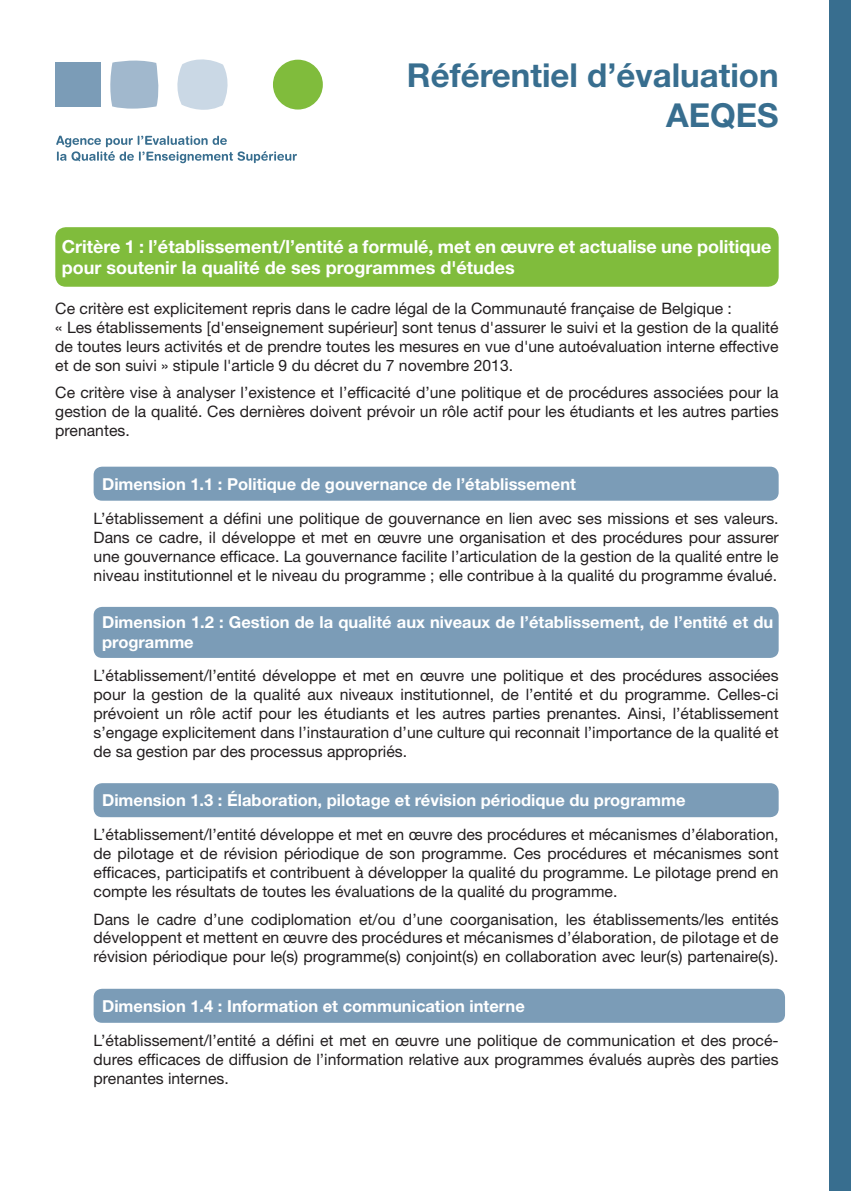
<style>
.page{position:relative;width:851px;height:1191px;background:#fff}
.page>*{position:absolute;margin:0;border:0;box-sizing:border-box;transform-origin:0 0}
.t1{font:700 33px/39.6px "Helvetica Neue LT Std";color:#386e8f;text-align:right}
.t2{font:700 18px/21.6px "Helvetica Neue LT Std";color:#fff}
.t3{font:700 16.5px/19.8px "Helvetica Neue LT Std";color:#fff}
.t4{font:15.75px/18.9px "Helvetica Neue LT Std";color:#231f20;text-align:justify}
</style>
<div class="page">
<div style="left:55px;top:227px;width:723px;height:60px;background:#80bc3c;border-radius:11px"></div>
<div style="left:94px;top:466px;width:684px;height:35px;background:#7b9cb7;border-radius:9px"></div>
<div style="left:94px;top:607px;width:684px;height:51px;background:#7b9cb7;border-radius:9px"></div>
<div style="left:94px;top:783px;width:684px;height:34px;background:#7b9cb7;border-radius:9px"></div>
<div style="left:94px;top:988px;width:690px;height:34px;background:#7b9cb7;border-radius:9px"></div>
<div style="left:56px;top:62px;width:45px;height:45px;background:#7b9cb7"></div>
<svg style="left:110px;top:60px;width:49px;height:49px;background:#aabfd1"></svg>
<svg style="left:177px;top:59px;width:51px;height:51px;background:#d2dee9"></svg>
<div style="left:273px;top:60px;width:50px;height:50px;background:#80bc3c;border-radius:50%"></div>
<svg style="left:56px;top:136px;width:241px;height:27px"></svg>
<div style="left:829px;top:0;width:21px;height:1191px;background:#386e8f"></div>
<h1 class="t1" style="left:407px;top:55px;width:373px">Référentiel d’évaluation<br>AEQES</h1>
<p class="t2" style="left:62px;top:235px;width:711px">Critère 1 : l’établissement/l’entité a formulé, met en œuvre et actualise une politique pour soutenir la qualité de ses programmes d'études</p>
<p class="t4" style="left:55px;top:299px;width:724px;text-align:left">Ce critère est explicitement repris dans le cadre légal de la Communauté française de Belgique :<br>« Les établissements [d'enseignement supérieur] sont tenus d'assurer le suivi et la gestion de la qualité de toutes leurs activités et de prendre toutes les mesures en vue d'une autoévaluation interne effective et de son suivi » stipule l'article 9 du décret du 7 novembre 2013.</p>
<p class="t4" style="left:55px;top:383px;width:724px">Ce critère vise à analyser l’existence et l’efficacité d’une politique et de procédures associées pour la gestion de la qualité. Ces dernières doivent prévoir un rôle actif pour les étudiants et les autres parties prenantes.</p>
<p class="t3" style="left:102px;top:473px;width:475px">Dimension 1.1 : Politique de gouvernance de l’établissement</p>
<p class="t4" style="left:94px;top:508px;width:686px">L’établissement a défini une politique de gouvernance en lien avec ses missions et ses valeurs.<br>Dans ce cadre, il développe et met en œuvre une organisation et des procédures pour assurer une gouvernance efficace. La gouvernance facilite l’articulation de la gestion de la qualité entre le niveau institutionnel et le niveau du programme ; elle contribue à la qualité du programme évalué.</p>
<p class="t3" style="left:102px;top:612px;width:672px">Dimension 1.2 : Gestion de la qualité aux niveaux de l’établissement, de l’entité et du programme</p>
<p class="t4" style="left:94px;top:666px;width:686px">L’établissement/l’entité développe et met en œuvre une politique et des procédures associées pour la gestion de la qualité aux niveaux institutionnel, de l’entité et du programme. Celles-ci prévoient un rôle actif pour les étudiants et les autres parties prenantes. Ainsi, l’établissement s’engage explicitement dans l’instauration d’une culture qui reconnait l’importance de la qualité et de sa gestion par des processus appropriés.</p>
<p class="t3" style="left:102px;top:790px;width:585px">Dimension 1.3 : Élaboration, pilotage et révision périodique du programme</p>
<p class="t4" style="left:94px;top:825px;width:686px">L’établissement/l’entité développe et met en œuvre des procédures et mécanismes d’élaboration, de pilotage et de révision périodique de son programme. Ces procédures et mécanismes sont efficaces, participatifs et contribuent à développer la qualité du programme. Le pilotage prend en compte les résultats de toutes les évaluations de la qualité du programme.</p>
<p class="t4" style="left:94px;top:909px;width:686px">Dans le cadre d’une codiplomation et/ou d’une coorganisation, les établissements/les entités développent et mettent en œuvre des procédures et mécanismes d’élaboration, de pilotage et de révision périodique pour le(s) programme(s) conjoint(s) en collaboration avec leur(s) partenaire(s).</p>
<p class="t3" style="left:102px;top:995px;width:424px">Dimension 1.4 : Information et communication interne</p>
<p class="t4" style="left:94px;top:1030px;width:686px">L’établissement/l’entité a défini et met en œuvre une politique de communication et des procé&shy;dures efficaces de diffusion de l’information relative aux programmes évalués auprès des parties prenantes internes.</p>
</div>
